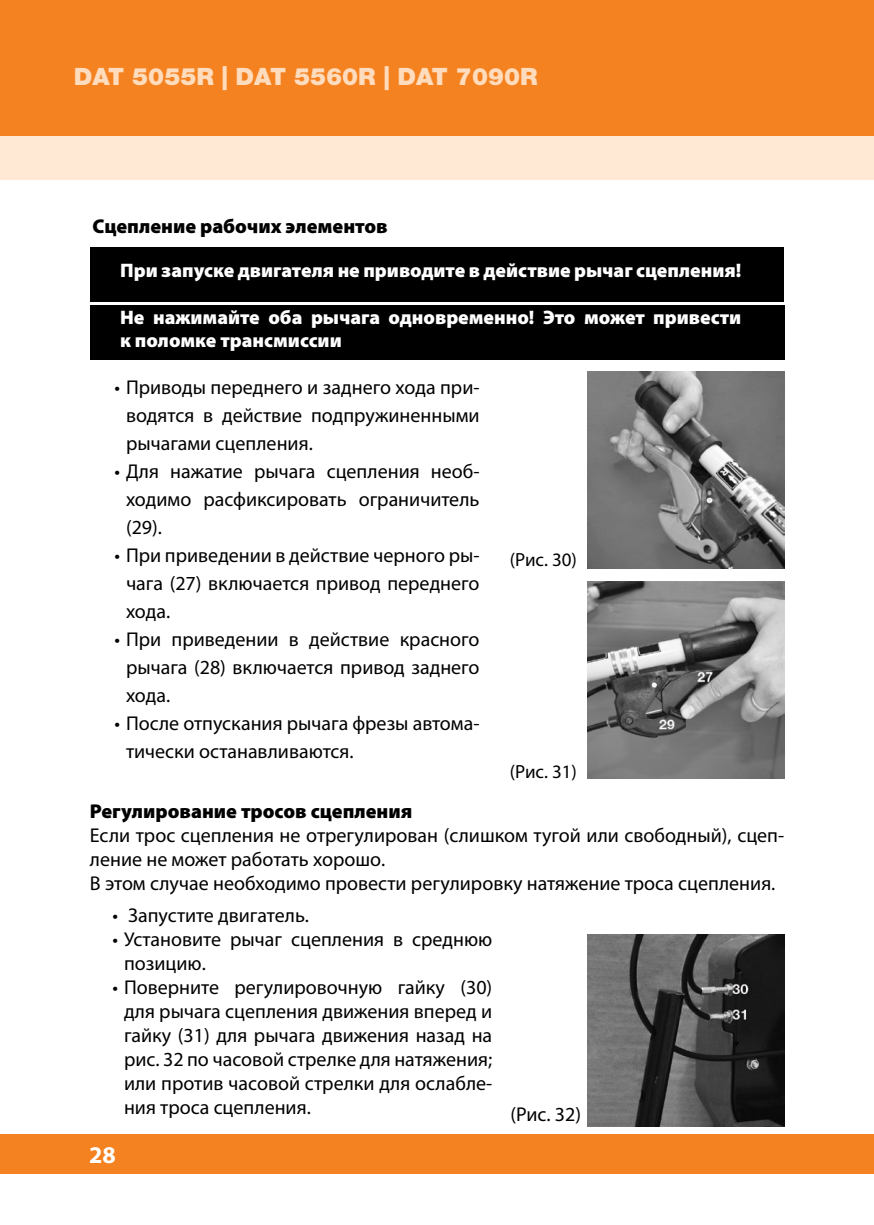
<style>
.page{position:relative;width:874px;height:1225px;background:#fff}
.page>*{position:absolute;margin:0;border:0;box-sizing:border-box;transform-origin:0 0}
.t1{font:900 24px "Helvetica Neue Cyr";color:#fedcbd}
.t2{font:700 24px "Myriad Pro";color:#fff}
.t3{font:20px/28px "Myriad Pro";color:#000;text-align:justify}
.t4{font:900 20px "Myriad Pro";color:#000}
.t5{font:900 19.6px/23.6px "Myriad Pro";color:#fff}
.t6{font:19px "Myriad Pro";color:#000}
</style>
<div class="page">
<div style="left:0;top:0;width:873px;height:136px;background:#f58220"></div>
<div style="left:0;top:1134px;width:873px;height:40px;background:#f58220"></div>
<div style="left:0;top:136px;width:856px;height:44px;background:#ffe8d4"></div>
<div style="left:856px;top:136px;width:17px;height:44px;background:#ffe8d4"></div>
<div style="left:90px;top:305px;width:694px;height:54px;background:#000"></div>
<div style="left:90px;top:247px;width:693px;height:54px;background:#000"></div>
<img style="left:587px;top:371px;width:197px;height:197px">
<img style="left:587px;top:581px;width:197px;height:197px">
<img style="left:587px;top:935px;width:197px;height:192px">
<p class="t1" style="left:74px;top:63px;width:465px">DAT 5055R | DAT 5560R | DAT 7090R</p>
<p class="t4" style="left:92px;top:213px;width:297px">Сцепление рабочих элементов</p>
<p class="t5" style="left:120px;top:257px;width:622px">При запуске двигателя не приводите в действие рычаг сцепления!</p>
<p class="t5" style="left:120px;top:304px;width:622px">Не нажимайте оба рычага одновременно! Это может привести к поломке трансмиссии</p>
<p class="t3" style="left:126px;top:372px;width:355px;text-indent:-11px">• Приводы переднего и заднего хода при&shy;водятся в действие подпружиненными рычагами сцепления.</p>
<p class="t3" style="left:126px;top:456px;width:355px;text-indent:-11px">• Для нажатие рычага сцепления необ&shy;ходимо расфиксировать ограничитель (29).</p>
<p class="t3" style="left:126px;top:540px;width:355px;text-indent:-11px">• При приведении в действие черного ры&shy;чага (27) включается привод переднего хода.</p>
<p class="t3" style="left:126px;top:624px;width:355px;text-indent:-11px">• При приведении в действие красного рычага (28) включается привод заднего хода.</p>
<p class="t3" style="left:126px;top:708px;width:355px;text-indent:-11px">• После отпускания рычага фрезы автома&shy;тически останавливаются.</p>
<p class="t6" style="left:509px;top:548px;width:69px">(Рис. 30)</p>
<p class="t6" style="left:509px;top:760px;width:69px">(Рис. 31)</p>
<p class="t4" style="left:90px;top:797px;width:324px">Регулирование тросов сцепления</p>
<p class="t3" style="left:90px;top:822px;width:695px;line-height:24px;text-align:left">Если трос сцепления не отрегулирован (слишком тугой или свободный), сцеп&shy;ление не может работать хорошо.<br>В этом случае необходимо провести регулировку натяжение троса сцепления.</p>
<p class="t3" style="left:113px;top:900px;width:198px">• Запустите двигатель.</p>
<p class="t3" style="left:124px;top:926px;width:369px;line-height:24px;text-indent:-11px">• Установите рычаг сцепления в среднюю позицию.</p>
<p class="t3" style="left:124px;top:974px;width:369px;line-height:24px;text-indent:-11px">• Поверните регулировочную гайку (30) для рычага сцепления движения вперед и гайку (31) для рычага движения назад на рис. 32 по часовой стрелке для натяжения; или против часовой стрелки для ослабле&shy;ния троса сцепления.</p>
<p class="t2" style="left:89px;top:1139px;width:28px">28</p>
<p class="t3" style="left:510px;top:1100px;width:72px">(Рис. 32)</p>
</div>
